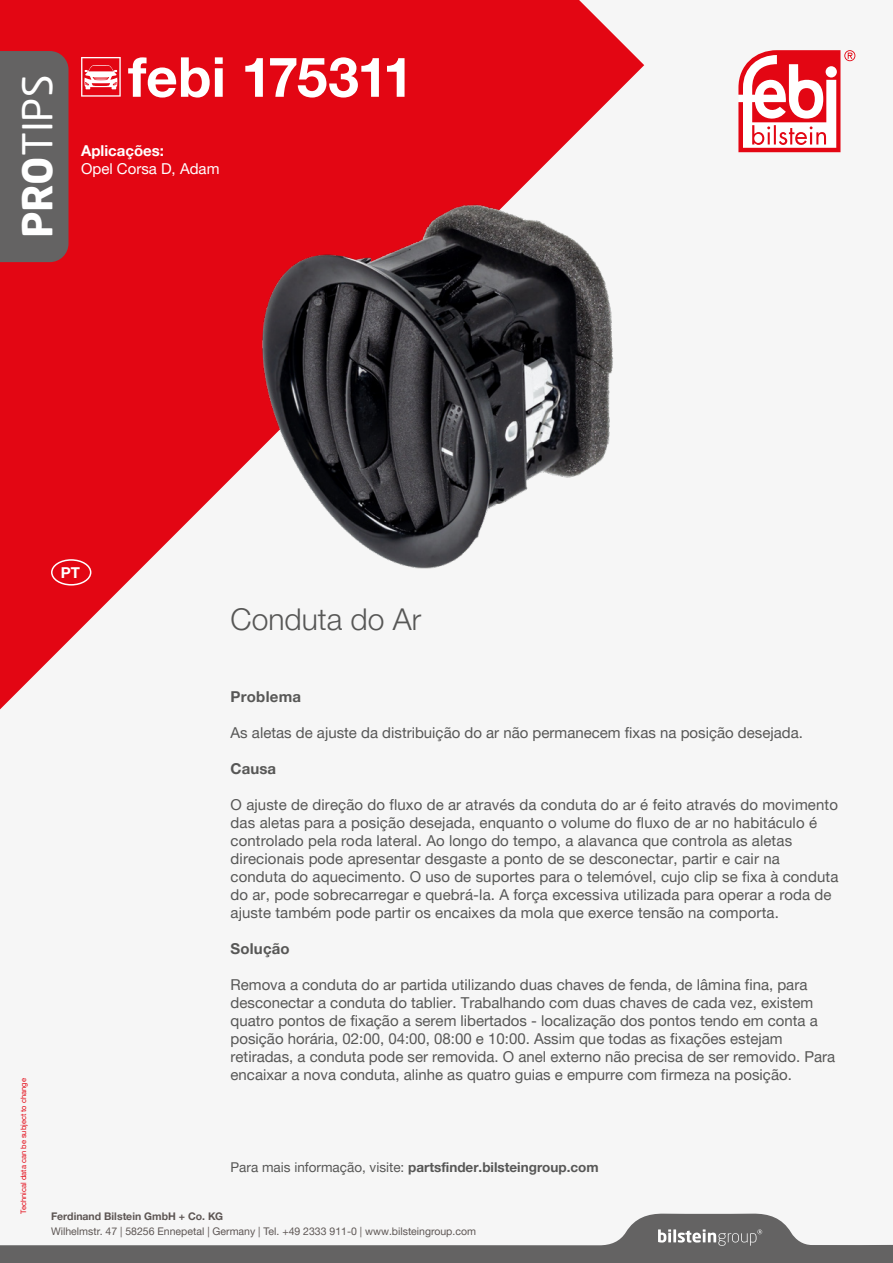
<style>
.page{position:relative;width:893px;height:1263px;background:#f6f6f6}
.page>*{position:absolute;margin:0;border:0;box-sizing:border-box;transform-origin:0 0}
.t1{font:700 55.2px "Helvetica Neue World 75";letter-spacing:-.02em;color:#fff}
.t2{font:40.65px "Neo Sans Pro";color:#fff}
.t3{font:30px "Helvetica Neue World 45 Lt";color:#575756}
.t4{font:15px/18px "Helvetica Neue World 55 Roman";color:#575756}
.t5{font:700 15px "Helvetica Neue World 75";letter-spacing:.015em;color:#575756}
.t6{font:15px "Helvetica Neue World 55 Roman";color:#fff}
.t7{font:700 15px "Helvetica Neue World 75";color:#fff}
.t8{font:700 13.5px "Helvetica Neue World 75";color:#575756}
.t9{font:10.5px "Helvetica Neue World 55 Roman";color:#5d5654}
.t10{font:700 10.5px "Helvetica Neue World 75";color:#5d5654}
.t11{font:7.5px "Helvetica Neue World 55 Roman";color:#e30613}
.s1{font-weight:700}
.s2{font-family:"Helvetica Neue World 55 Roman";font-weight:400}
</style>
<div class="page">
<svg style="left:0;top:0;width:644px;height:710px;fill:#e30613"></svg>
<div style="left:0;top:51px;width:69px;height:211px;background:#646363"></div>
<svg style="left:738px;top:50px;width:117px;height:102px"></svg>
<svg style="left:0;top:1213px;width:893px;height:50px"></svg>
<div style="left:51px;top:559px;width:40px;height:26px;border:2px solid #fff;border-radius:50%"></div>
<svg style="left:81px;top:57px;width:40px;height:40px"></svg>
<img style="left:245px;top:195px;width:384px;height:384px">
<h2 class="t2" style="left:13px;top:238px;width:165px;rotate:-90deg"><span class="s1">PRO</span>TIPS</h2>
<h1 class="t1" style="left:128px;top:45px;width:287px">febi 175311</h1>
<p class="t7" style="left:81px;top:142px;width:85px">Aplicações:</p>
<p class="t6" style="left:81px;top:160px;width:140px">Opel Corsa D, Adam</p>
<p class="t7" style="left:61px;top:564px;width:21px">PT</p>
<h3 class="t3" style="left:231px;top:602px;width:192px">Conduta do Ar</h3>
<p class="t11" style="left:19px;top:1213px;width:137px;rotate:-90deg">Technical data can be subject to change</p>
<p class="t5" style="left:231px;top:688px;width:72px">Problema</p>
<p class="t4" style="left:231px;top:724px;width:574px">As aletas de ajuste da distribuição do ar não permanecem fixas na posição desejada.</p>
<p class="t5" style="left:231px;top:760px;width:47px">Causa</p>
<p class="t4" style="left:231px;top:796px;width:609px">O ajuste de direção do fluxo de ar através da conduta do ar é feito através do movimento das aletas para a posição desejada, enquanto o volume do fluxo de ar no habitáculo é controlado pela roda lateral. Ao longo do tempo, a alavanca que controla as aletas direcionais pode apresentar desgaste a ponto de se desconectar, partir e cair na conduta do aquecimento. O uso de suportes para o telemóvel, cujo clip se fixa à conduta do ar, pode sobrecarregar e quebrá-la. A força excessiva utilizada para operar a roda de ajuste também pode partir os encaixes da mola que exerce tensão na comporta.</p>
<p class="t5" style="left:231px;top:940px;width:61px">Solução</p>
<p class="t4" style="left:231px;top:976px;width:606px">Remova a conduta do ar partida utilizando duas chaves de fenda, de lâmina fina, para desconectar a conduta do tablier. Trabalhando com duas chaves de cada vez, existem quatro pontos de fixação a serem libertados - localização dos pontos tendo em conta a posição horária, 02:00, 04:00, 08:00 e 10:00. Assim que todas as fixações estejam retiradas, a conduta pode ser removida. O anel externo não precisa de ser removido. Para encaixar a nova conduta, alinhe as quatro guias e empurre com firmeza na posição.</p>
<p class="t8" style="left:231px;top:1159px;width:370px"><span class="s2">Para mais informação, visite:</span> partsfinder.bilsteingroup.com</p>
<p class="t10" style="left:51px;top:1210px;width:174px">Ferdinand Bilstein GmbH + Co. KG</p>
<p class="t9" style="left:51px;top:1225px;width:426px">Wilhelmstr. 47 | 58256 Ennepetal | Germany | Tel. +49 2333 911-0 | www.bilsteingroup.com</p>
</div>
